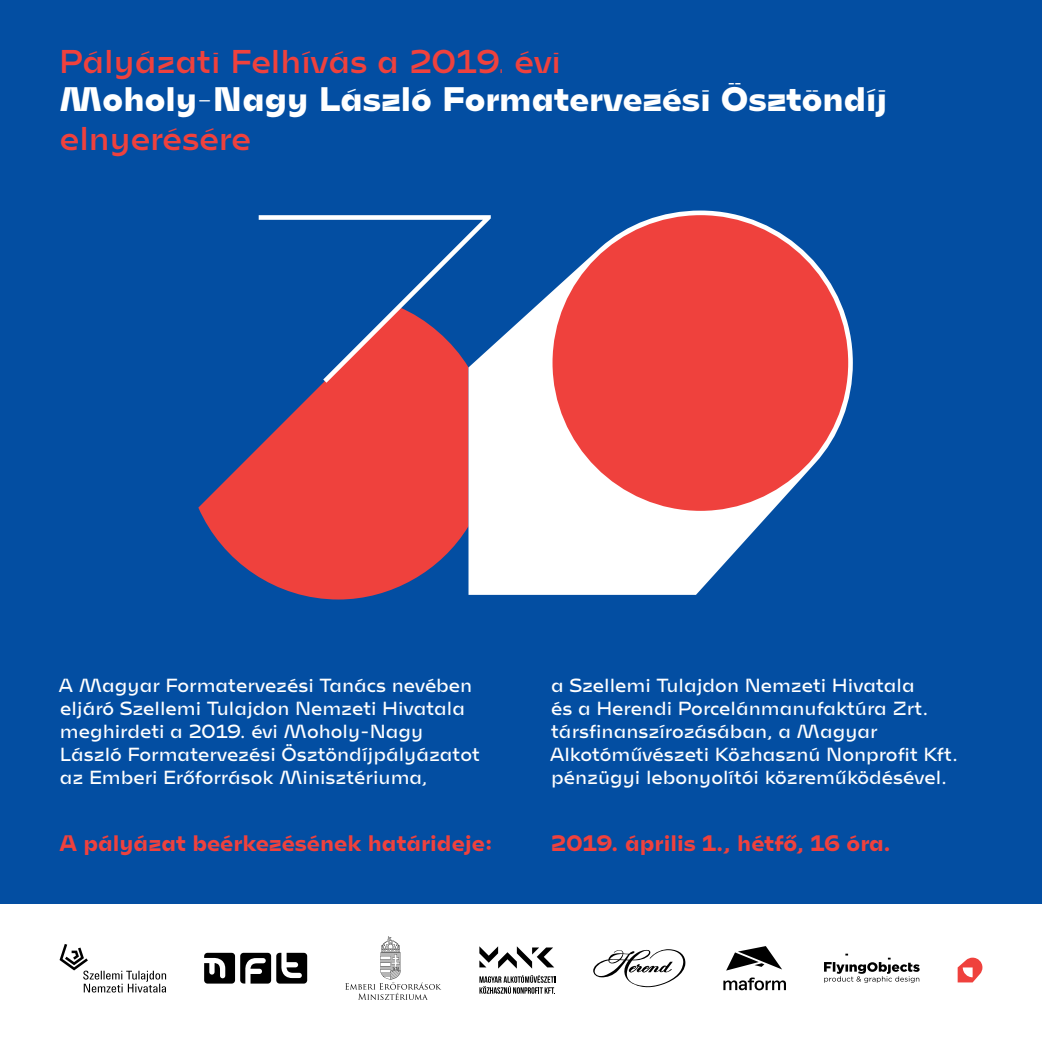
<style>
.page{position:relative;width:1042px;height:1042px;background:#fff}
.page>*{position:absolute;margin:0;border:0;box-sizing:border-box;transform-origin:0 0}
.t1{font:900 33.07px "Mohol";color:#fff}
.t2{font:300 33.07px "Mohol";color:#ef413d}
.t3{font:700 22.05px "Mohol";color:#ef413d}
.t4{font:100 19.25px/23.1px "Mohol";color:#fff}
</style>
<div class="page">
<svg style="left:957px;top:957px;width:25px;height:25px"></svg>
<div style="left:0;top:0;width:1042px;height:903px;background:#034ea2"></div>
<svg style="left:198px;top:383px;width:270px;height:216px;fill:#ef413d"></svg>
<svg style="left:468px;top:210px;width:385px;height:385px;fill:#fff"></svg>
<svg style="left:259px;top:215px;width:232px;height:168px"></svg>
<div style="left:552px;top:215px;width:296px;height:296px;background:#ef413d;border-radius:50%"></div>
<svg style="left:204px;top:953px;width:103px;height:30px"></svg>
<svg style="left:60px;top:944px;width:106px;height:48px"></svg>
<svg style="left:345px;top:936px;width:96px;height:64px"></svg>
<svg style="left:593px;top:949px;width:93px;height:39px"></svg>
<svg style="left:824px;top:953px;width:95px;height:29px"></svg>
<svg style="left:723px;top:977px;width:63px;height:13px"></svg>
<svg style="left:726px;top:946px;width:56px;height:24px"></svg>
<svg style="left:479px;top:946px;width:75px;height:22px"></svg>
<svg style="left:479px;top:975px;width:76px;height:18px"></svg>
<h1 class="t2" style="left:59px;top:42px;width:504px">Pályázati Felhívás a 2019. évi</h1>
<h1 class="t1" style="left:59px;top:79px;width:829px">Moholy-Nagy László Formatervezési Ösztöndíj</h1>
<h1 class="t2" style="left:60px;top:119px;width:192px">elnyerésére</h1>
<p class="t4" style="left:59px;top:673px;width:422px">A Magyar Formatervezési Tanács nevében eljáró Szellemi Tulajdon Nemzeti Hivatala meghirdeti a 2019. évi Moholy-Nagy László Formatervezési Ösztöndíjpályázatot az Emberi Erőforrások Minisztériuma,</p>
<p class="t4" style="left:550px;top:673px;width:409px">a Szellemi Tulajdon Nemzeti Hivatala<br>és a Herendi Porcelánmanufaktúra Zrt. társfinanszírozásában, a Magyar Alkotóművészeti Közhasznú Nonprofit Kft. pénzügyi lebonyolítói közreműködésével.</p>
<p class="t3" style="left:59px;top:830px;width:434px">A pályázat beérkezésének határideje:</p>
<p class="t3" style="left:551px;top:830px;width:342px">2019. április 1., hétfő, 16 óra.</p>
</div>
